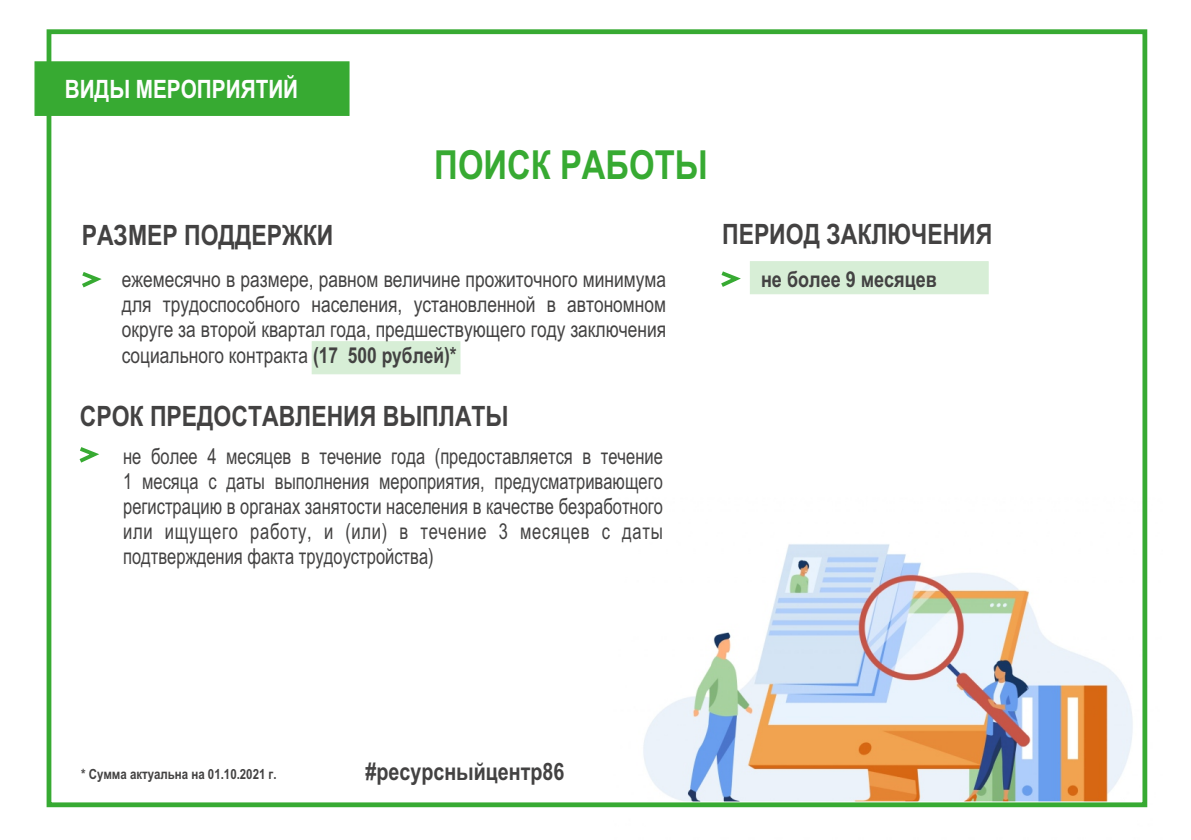
<style>
.page{position:relative;width:1191px;height:840px;background:#fff}
.page>*{position:absolute;margin:0;border:0;box-sizing:border-box;transform-origin:0 0}
.t1{font:700 40px "Arial Narrow";color:#37aa32}
.t2{font:700 28px "Arial Narrow";color:#434242}
.t3{font:700 25.2px "Arial Narrow";color:#fefefe}
.t4{font:700 24px "Arial Narrow";color:#434242}
.t5{font:22px/25px "Arial Narrow";color:#434242;text-align:justify;scale:.92 1}
.t6{font:22px/25px "Arial Narrow";color:#434242;text-align:justify;scale:.96 1}
.t7{font:700 22px "Arial Narrow";color:#434242}
.t8{font:700 14px "Arial Narrow";color:#434242}
.s1{font-weight:700}
</style>
<div class="page">
<img style="left:613px;top:496px;width:535px;height:312px">
<svg style="left:644px;top:806px;width:483px;height:2px"></svg>
<div style="left:34px;top:61px;width:316px;height:55px;background:#37aa32"></div>
<div style="left:47px;top:29px;width:1100px;height:777px;border:5px solid #37aa32"></div>
<svg style="left:82px;top:272px;width:20px;height:16px"></svg>
<svg style="left:79px;top:447px;width:20px;height:16px"></svg>
<svg style="left:721px;top:261px;width:268px;height:34px"></svg>
<div style="left:311px;top:341px;width:150px;height:33px;background:#d7eed6"></div>
<p class="t3" style="left:65px;top:79px;width:235px">ВИДЫ МЕРОПРИЯТИЙ</p>
<p class="t2" style="left:82px;top:224px;width:253px">РАЗМЕР ПОДДЕРЖКИ</p>
<h1 class="t1" style="left:434px;top:150px;width:275px">ПОИСК РАБОТЫ</h1>
<p class="t2" style="left:722px;top:224px;width:272px">ПЕРИОД ЗАКЛЮЧЕНИЯ</p>
<p class="t6" style="left:122px;top:269px;width:568px">ежемесячно в размере, равном величине прожиточного минимума для трудоспособного населения, установленной в автономном округе за второй квартал года, предшествующего году заключения социального контракта <span class="s1">(17 500 рублей)*</span></p>
<p class="t7" style="left:761px;top:271px;width:177px">не более 9 месяцев</p>
<p class="t2" style="left:80px;top:405px;width:430px">СРОК ПРЕДОСТАВЛЕНИЯ ВЫПЛАТЫ</p>
<p class="t5" style="left:123px;top:445px;width:588px">не более 4 месяцев в течение года (предоставляется в течение 1 месяца с даты выполнения мероприятия, предусматривающего регистрацию в органах занятости населения в качестве безработного или ищущего работу, и (или) в течение 3 месяцев с даты подтверждения факта трудоустройства)</p>
<p class="t8" style="left:81px;top:768px;width:197px">* Сумма актуальна на 01.10.2021 г.</p>
<p class="t4" style="left:365px;top:761px;width:200px">#ресурсныйцентр86</p>
</div>
